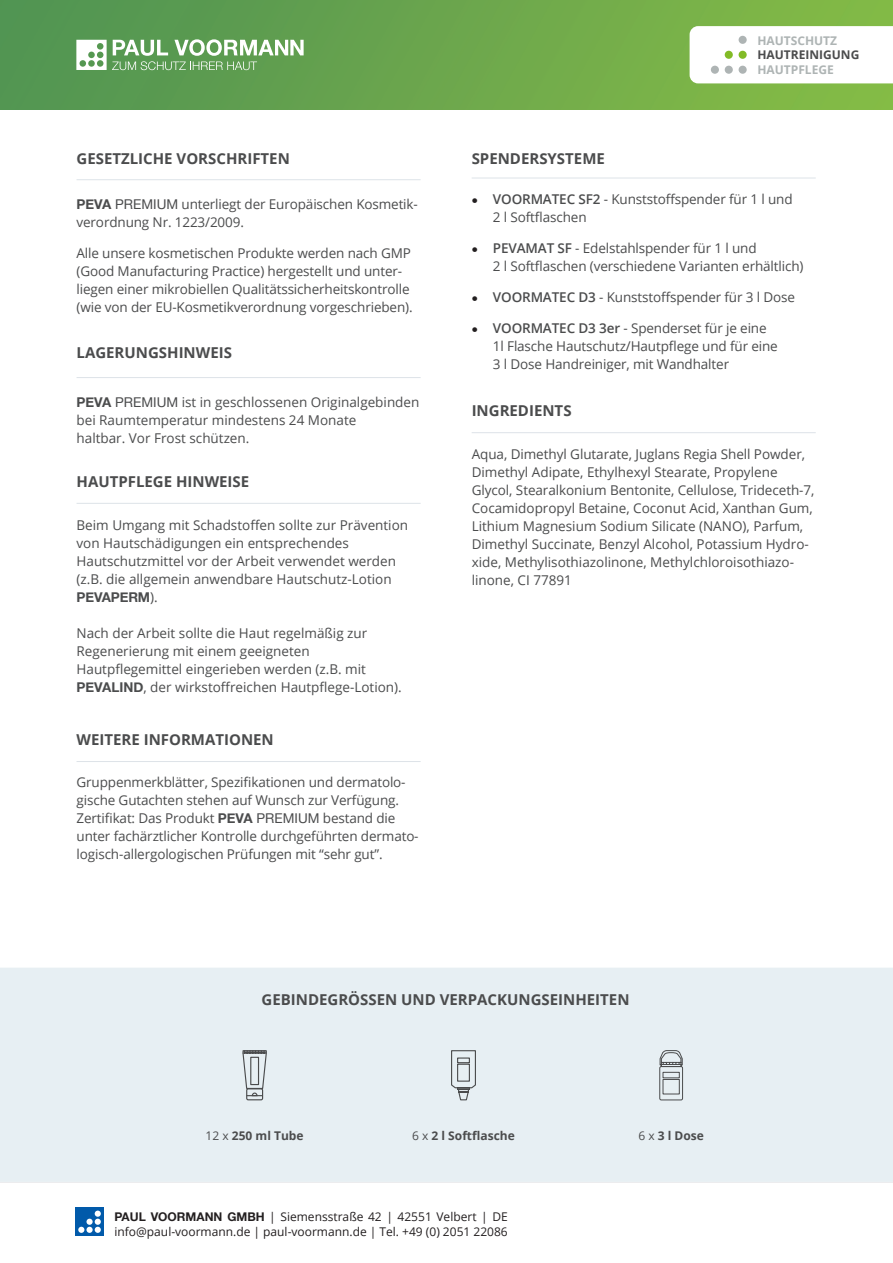
<style>
.page{position:relative;width:893px;height:1263px;background:#fff}
.page>*{position:absolute;margin:0;border:0;box-sizing:border-box;transform-origin:0 0}
.t1{font:700 15px "Open Sans";color:#4b4c4d}
.Listen_mit_Punkt{font:13.5px/18px "Open Sans";letter-spacing:-.005em;color:#4b4c4d}
.t2{font:12px "Open Sans";color:#231f20}
.t3{font:700 12px "Open Sans";color:#4b4c4d}
.t4{font:700 12px "Open Sans";color:#aeb4b4}
.s1{font-family:"Helvetica Neue";font-weight:700}
.s2{font-family:"Helvetica Neue"}
.s3{font-family:"Entypo";color:#231f20}
.s4{font-weight:600}
.s5{font-weight:400}
</style>
<div class="page">
<svg style="left:0;top:1182px;width:893px;height:1px"></svg>
<div style="left:0;top:968px;width:893px;height:214px;background:#e7eff3"></div>
<img style="left:0;top:0;width:893px;height:110px">
<hr style="left:77px;top:179px;width:344px;height:1px;background:#dde3e8">
<hr style="left:77px;top:377px;width:344px;height:1px;background:#dde3e8">
<hr style="left:472px;top:178px;width:344px;height:1px;background:#dde3e8">
<hr style="left:77px;top:761px;width:344px;height:1px;background:#dde3e8">
<hr style="left:77px;top:503px;width:344px;height:1px;background:#dde3e8">
<hr style="left:472px;top:432px;width:344px;height:1px;background:#dde3e8">
<div style="left:75px;top:1207px;width:29px;height:29px;background:#015aaa"></div>
<div style="left:86px;top:1227px;width:7px;height:6px;background:#fff;border-radius:50%"></div>
<svg style="left:78px;top:1227px;width:6px;height:6px"></svg>
<svg style="left:95px;top:1219px;width:6px;height:14px"></svg>
<div style="left:86px;top:1219px;width:7px;height:6px;background:#fff;border-radius:50%"></div>
<div style="left:95px;top:1210px;width:6px;height:7px;background:#fff;border-radius:50%"></div>
<svg style="left:76px;top:39px;width:228px;height:31px"></svg>
<div style="left:246px;top:1088px;width:17px;height:12px;border:1px solid #4b4c4d;border-radius:2px"></div>
<svg style="left:242px;top:1049px;width:25px;height:48px"></svg>
<svg style="left:659px;top:1049px;width:24px;height:52px"></svg>
<svg style="left:690px;top:26px;width:203px;height:57px"></svg>
<div style="left:739px;top:36px;width:8px;height:8px;background:#aeb4b4;border-radius:50%"></div>
<div style="left:739px;top:51px;width:8px;height:8px;background:#82bb27;border-radius:50%"></div>
<div style="left:739px;top:66px;width:8px;height:8px;background:#aeb4b4;border-radius:50%"></div>
<div style="left:725px;top:51px;width:8px;height:8px;background:#82bb27;border-radius:50%"></div>
<div style="left:725px;top:66px;width:8px;height:8px;background:#aeb4b4;border-radius:50%"></div>
<div style="left:711px;top:66px;width:8px;height:8px;background:#aeb4b4;border-radius:50%"></div>
<svg style="left:450px;top:1049px;width:26px;height:52px"></svg>
<p class="t1" style="left:77px;top:148px;width:215px">GESETZLICHE VORSCHRIFTEN</p>
<p class="Listen_mit_Punkt" style="left:77px;top:195px;width:343px"><span class="s1">PEVA</span> <span class="s2">PREMIUM</span> unterliegt der Europäischen Kosmetik&shy;verordnung Nr. 1223/2009.</p>
<p class="Listen_mit_Punkt" style="left:77px;top:243px;width:338px">Alle unsere kosmetischen Produkte werden nach GMP (Good Manufacturing Practice) hergestellt und unter&shy;liegen einer mikrobiellen Qualitätssicherheitskontrolle (wie von der EU-Kosmetikverordnung vorgeschrieben).</p>
<p class="t1" style="left:77px;top:342px;width:157px">LAGERUNGSHINWEIS</p>
<p class="Listen_mit_Punkt" style="left:77px;top:392px;width:344px"><span class="s1">PEVA</span> <span class="s2">PREMIUM</span> ist in geschlossenen Originalgebinden bei Raumtemperatur mindestens 24 Monate</p>
<p class="Listen_mit_Punkt" style="left:77px;top:428px;width:174px">haltbar. Vor Frost schützen.</p>
<p class="t1" style="left:77px;top:471px;width:174px">HAUTPFLEGE HINWEISE</p>
<p class="Listen_mit_Punkt" style="left:77px;top:515px;width:333px">Beim Umgang mit Schadstoffen sollte zur Prävention von Hautschädigungen ein entsprechendes Hautschutzmittel vor der Arbeit verwendet werden (z.B. die allgemein anwendbare Hautschutz-Lotion <span class="s1">PEVAPERM</span>).</p>
<p class="Listen_mit_Punkt" style="left:77px;top:623px;width:292px">Nach der Arbeit sollte die Haut regelmäßig zur</p>
<p class="Listen_mit_Punkt" style="left:77px;top:641px;width:235px">Regenerierung mit einem geeigneten</p>
<p class="Listen_mit_Punkt" style="left:77px;top:659px;width:291px">Hautpflegemittel eingerieben werden (z.B. mit</p>
<p class="Listen_mit_Punkt" style="left:77px;top:677px;width:327px"><span class="s1">PEVALIND</span>, der wirkstoffreichen Hautpflege-Lotion).</p>
<p class="t1" style="left:77px;top:729px;width:199px">WEITERE INFORMATIONEN</p>
<p class="Listen_mit_Punkt" style="left:77px;top:773px;width:344px">Gruppenmerkblätter, Spezifikationen und dermatolo&shy;gische Gutachten stehen auf Wunsch zur Verfügung.<br>Zertifikat: Das Produkt <span class="s1">PEVA</span> <span class="s2">PREMIUM</span> bestand die unter fachärztlicher Kontrolle durchgeführten dermato&shy;logisch-allergologischen Prüfungen mit “sehr gut”.</p>
<p class="t1" style="left:472px;top:148px;width:135px">SPENDERSYSTEME</p>
<p class="t4" style="left:757px;top:32px;width:81px">HAUTSCHUTZ</p>
<p class="t3" style="left:757px;top:47px;width:104px">HAUTREINIGUNG</p>
<p class="t4" style="left:757px;top:61px;width:78px">HAUTPFLEGE</p>
<p class="Listen_mit_Punkt" style="left:493px;top:190px;width:301px;text-indent:-21px"><span class="s3">}</span> <span class="s4">VOORMATEC SF2</span> - Kunststoffspender für 1 l und<br>2 l Softflaschen</p>
<p class="Listen_mit_Punkt" style="left:493px;top:239px;width:312px;text-indent:-21px"><span class="s3">}</span> <span class="s4">PEVAMAT SF</span> - Edelstahlspender für 1 l und<br>2 l Softflaschen (verschiedene Varianten erhältlich)</p>
<p class="Listen_mit_Punkt" style="left:472px;top:288px;width:325px"><span class="s3">}</span> <span class="s4">VOORMATEC D3</span> - Kunststoffspender für 3 l Dose</p>
<p class="Listen_mit_Punkt" style="left:493px;top:318px;width:286px;text-indent:-21px"><span class="s3">}</span> <span class="s4">VOORMATEC D3 3er</span> - Spenderset für je eine<br>1l Flasche Hautschutz/Hautpflege und für eine<br>3 l Dose Handreiniger, mit Wandhalter</p>
<p class="t1" style="left:472px;top:400px;width:101px">INGREDIENTS</p>
<p class="Listen_mit_Punkt" style="left:472px;top:444px;width:344px">Aqua, Dimethyl Glutarate, Juglans Regia Shell Powder, Dimethyl Adipate, Ethylhexyl Stearate, Propylene Glycol, Stearalkonium Bentonite, Cellulose, Trideceth-7, Cocamidopropyl Betaine, Coconut Acid, Xanthan Gum, Lithium Magnesium Sodium Silicate (NANO), Parfum, Dimethyl Succinate, Benzyl Alcohol, Potassium Hydro&shy;xide, Methylisothiazolinone, Methylchloroisothiazo&shy;linone, CI 77891</p>
<p class="t1" style="left:262px;top:989px;width:369px">GEBINDEGRÖSSEN UND VERPACKUNGSEINHEITEN</p>
<p class="t3" style="left:412px;top:1127px;width:104px"><span class="s5">6 x</span> 2 l Softflasche</p>
<p class="t3" style="left:206px;top:1127px;width:100px"><span class="s5">12 x</span> 250 ml Tube</p>
<p class="t3" style="left:638px;top:1127px;width:67px"><span class="s5">6 x</span> 3 l Dose</p>
<p class="t2" style="left:114px;top:1208px;width:395px"><span class="s1">PAUL VOORMANN GMBH</span> | Siemensstraße 42 | 42551 Velbert | DE</p>
<p class="t2" style="left:114px;top:1223px;width:395px">info@paul-voormann.de | paul-voormann.de | Tel. +49 (0) 2051 22086</p>
</div>
